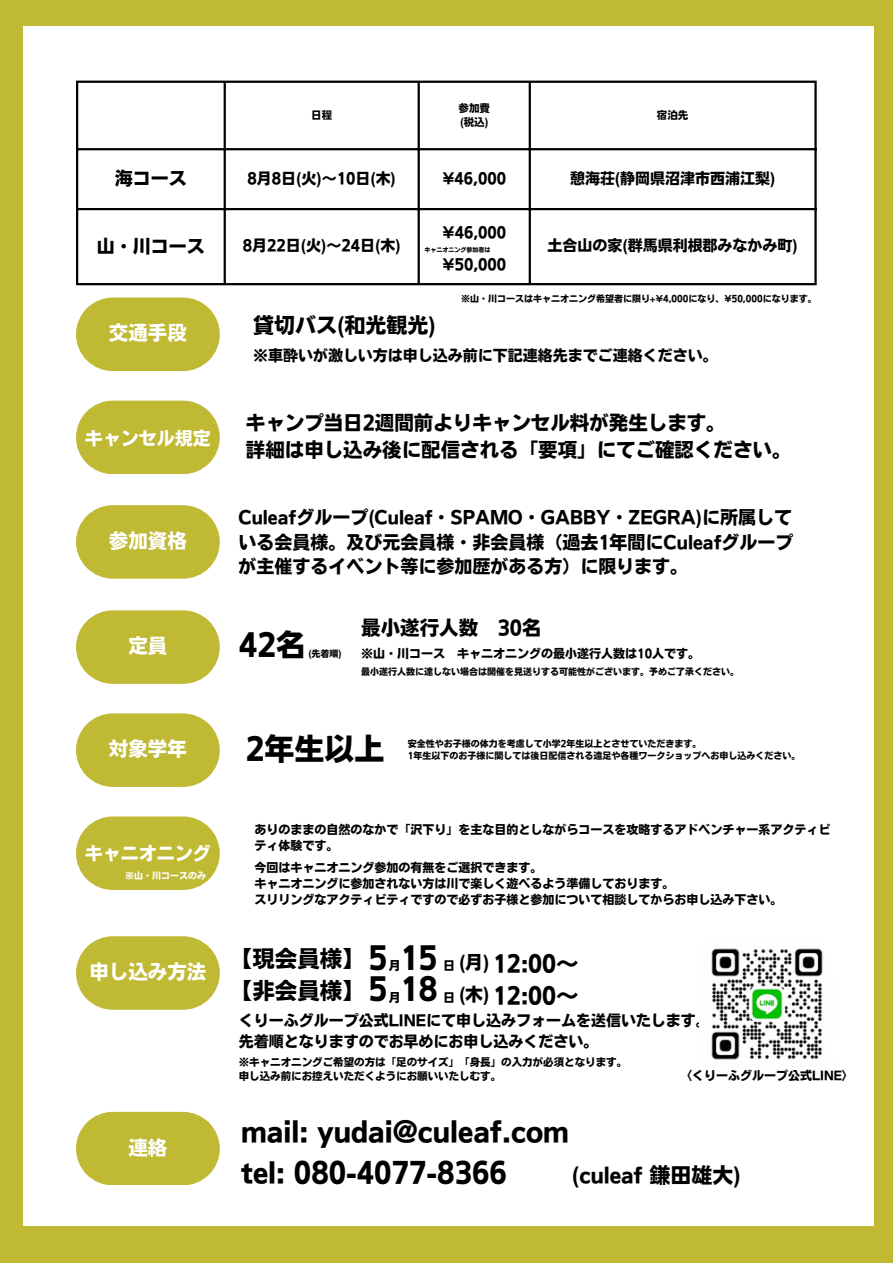
<style>
.page{position:relative;width:893px;height:1264px;background:#fff}
.page>*{position:absolute;margin:0;border:0;box-sizing:border-box;transform-origin:0 0}
.t1{font:30px "Nud Motoya Cedar Std W6";color:#000}
.t2{font:27.9px "Nud Motoya Cedar Std W6";color:#000}
.t3{font:22.5px "Nud Motoya Cedar Std W6";color:#000}
.t4{font:21px "Nud Motoya Cedar Std W6";color:#000}
.t5{font:19.5px "Nud Motoya Cedar Std W6";color:#000}
.t6{font:19.5px "Nud Motoya Cedar Std W6";color:#fff}
.t7{font:18px/24.8px "Nud Motoya Cedar Std W6";color:#000;text-align:justify}
.t8{font:18px "Nud Motoya Cedar Std W6";color:#fff}
.t9{font:15px "Nud Motoya Cedar Std W6";color:#000}
.t10{font:12px/16px "Nud Motoya Cedar Std W6";color:#000}
.t11{font:10.5px "Nud Motoya Cedar Std W6";color:#000}
.t12{font:9px "Nud Motoya Cedar Std W6";color:#000}
.t13{font:9px "Nud Motoya Cedar Std W6";color:#fff}
.t14{font:6px "Nud Motoya Cedar Std W6";color:#000}
</style>
<div class="page">
<div style="left:0;top:0;width:892px;height:25px;background:#bfb933"></div>
<div style="left:0;top:1226px;width:892px;height:36px;background:#bfb933"></div>
<div style="left:0;top:2px;width:22px;height:1245px;background:#bfb933"></div>
<div style="left:874px;top:2px;width:18px;height:1245px;background:#bfb933"></div>
<hr style="left:76px;top:83px;width:2px;height:200px;background:#000">
<hr style="left:223px;top:83px;width:3px;height:200px;background:#000">
<hr style="left:417px;top:83px;width:3px;height:200px;background:#000">
<hr style="left:528px;top:83px;width:3px;height:200px;background:#000">
<hr style="left:814px;top:83px;width:2px;height:200px;background:#000">
<hr style="left:76px;top:81px;width:740px;height:2px;background:#000">
<hr style="left:76px;top:148px;width:740px;height:2px;background:#000">
<hr style="left:76px;top:208px;width:740px;height:2px;background:#000">
<hr style="left:76px;top:283px;width:740px;height:2px;background:#000">
<svg style="left:76px;top:297px;width:143px;height:74px;background:#c6c04a"></svg>
<svg style="left:76px;top:400px;width:143px;height:74px;background:#c6c04a"></svg>
<svg style="left:76px;top:505px;width:143px;height:73px;background:#c5c048"></svg>
<svg style="left:76px;top:610px;width:143px;height:73px;background:#c5c048"></svg>
<svg style="left:76px;top:713px;width:143px;height:73px;background:#c5c048"></svg>
<svg style="left:76px;top:936px;width:143px;height:73px;background:#c5c048"></svg>
<img style="left:711px;top:948px;width:112px;height:112px">
<svg style="left:76px;top:1111px;width:143px;height:74px;background:#c6c14a"></svg>
<svg style="left:76px;top:816px;width:143px;height:73px;background:#c5c049"></svg>
<p class="t11" style="left:311px;top:109px;width:22px">日程</p>
<p class="t11" style="left:458px;top:102px;width:33px">参加費</p>
<p class="t11" style="left:460px;top:116px;width:30px">(税込)</p>
<p class="t11" style="left:657px;top:109px;width:33px">宿泊先</p>
<p class="t7" style="left:115px;top:166px;width:73px">海コース</p>
<p class="t9" style="left:247px;top:170px;width:150px">8月 8日 (火)〜10日 (木)</p>
<p class="t9" style="left:442px;top:170px;width:65px">¥46,000</p>
<p class="t9" style="left:570px;top:170px;width:207px">憩海荘(静岡県沼津市西浦江梨)</p>
<p class="t9" style="left:442px;top:224px;width:65px">¥46,000</p>
<p class="t14" style="left:424px;top:247px;width:67px">キャニオニング参加者は</p>
<p class="t7" style="left:97px;top:234px;width:109px">山・川コース</p>
<p class="t9" style="left:243px;top:238px;width:159px">8月 22日 (火)〜24日 (木)</p>
<p class="t9" style="left:547px;top:238px;width:252px">土合山の家(群馬県利根郡みなかみ町)</p>
<p class="t12" style="left:461px;top:294px;width:357px">※山・川コースはキャニオニング希望者に限り+¥4,000になり、¥50,000になります。</p>
<p class="t6" style="left:109px;top:323px;width:79px">交通手段</p>
<p class="t4" style="left:253px;top:314px;width:184px">貸切バス(和光観光)</p>
<p class="t9" style="left:253px;top:348px;width:466px">※車酔いが激しい方は申し込み前に下記連絡先までご連絡ください。</p>
<p class="t9" style="left:442px;top:257px;width:65px">¥50,000</p>
<p class="t8" style="left:85px;top:428px;width:127px">キャンセル規定</p>
<p class="t6" style="left:109px;top:530px;width:79px">参加資格</p>
<p class="t5" style="left:246px;top:412px;width:481px">キャンプ当日 2週間前よりキャンセル料が発生します。</p>
<p class="t5" style="left:246px;top:439px;width:547px">詳細は申し込み後に配信される「要項」にてご確認ください。</p>
<p class="t7" style="left:238px;top:504px;width:556px">Culeafグループ(Culeaf・SPAMO・GABBY・ZEGRA)に所属している会員様。及び元会員様・非会員様（過去1年間にCuleafグループが主催するイベント等に参加歴がある方）に限ります。</p>
<p class="t6" style="left:128px;top:636px;width:40px">定員</p>
<p class="t1" style="left:239px;top:630px;width:69px">42名</p>
<p class="t12" style="left:308px;top:649px;width:35px">(先着順)</p>
<p class="t5" style="left:361px;top:618px;width:182px">最小遂行人数 30名</p>
<p class="t10" style="left:361px;top:645px;width:340px">※山・川コース キャニオニングの最小遂行人数は10人です。</p>
<p class="t12" style="left:361px;top:667px;width:379px">最小遂行人数に達しない場合は開催を見送りする可能性がございます。予めご了承ください。</p>
<p class="t6" style="left:109px;top:739px;width:79px">対象学年</p>
<p class="t1" style="left:246px;top:733px;width:140px">2年生以上</p>
<p class="t12" style="left:408px;top:739px;width:295px">安全性やお子様の体力を考慮して小学2年生以上とさせていただきます。</p>
<p class="t12" style="left:408px;top:751px;width:394px">1年生以下のお子様に関しては後日配信される遠足や各種ワークショップへお申し込みください。</p>
<p class="t8" style="left:85px;top:844px;width:127px">キャニオニング</p>
<p class="t13" style="left:125px;top:871px;width:82px">※山・川コースのみ</p>
<p class="t6" style="left:89px;top:961px;width:118px">申し込み方法</p>
<p class="t6" style="left:128px;top:1137px;width:40px">連絡</p>
<p class="t10" style="left:254px;top:821px;width:577px">ありのままの自然のなかで「沢下り」を主な目的としながらコースを攻略するアドベンチャー系アクティビティ体験です。</p>
<p class="t10" style="left:254px;top:859px;width:289px">今回はキャニオニング参加の有無をご選択できます。</p>
<p class="t10" style="left:254px;top:875px;width:421px">キャニオニングに参加されない方は川で楽しく遊べるよう準備しております。</p>
<p class="t10" style="left:254px;top:891px;width:529px">スリリングなアクティビティですので必ずお子様と参加について相談してからお申し込み下さい。</p>
<p class="t3" style="left:230px;top:947px;width:136px">【現会員様】</p>
<p class="t1" style="left:368px;top:942px;width:70px">5 15</p>
<p class="t10" style="left:389px;top:957px;width:11px">月</p>
<p class="t10" style="left:443px;top:957px;width:10px">日</p>
<p class="t7" style="left:459px;top:950px;width:32px">(月)</p>
<p class="t3" style="left:493px;top:951px;width:86px">12:00〜</p>
<p class="t3" style="left:230px;top:978px;width:136px">【非会員様】</p>
<p class="t1" style="left:368px;top:973px;width:70px">5 18</p>
<p class="t10" style="left:389px;top:989px;width:11px">月</p>
<p class="t10" style="left:443px;top:989px;width:10px">日</p>
<p class="t7" style="left:459px;top:981px;width:32px">(木)</p>
<p class="t3" style="left:493px;top:984px;width:86px">12:00〜</p>
<p class="t9" style="left:239px;top:1013px;width:473px">くりーふグループ公式LINEにて申し込みフォームを送信いたします。</p>
<p class="t9" style="left:239px;top:1033px;width:361px">先着順となりますのでお早めにお申し込みください。</p>
<p class="t11" style="left:239px;top:1056px;width:390px">※キャニオニングご希望の方は「足のサイズ」「身長」の入力が必須となります。</p>
<p class="t11" style="left:239px;top:1070px;width:264px">申し込み前にお控えいただくようにお願いいたしむす。</p>
<p class="t10" style="left:680px;top:1066px;width:175px">〈くりーふグループ公式LINE〉</p>
<p class="t2" style="left:241px;top:1117px;width:329px">mail: yudai@culeaf.com</p>
<p class="t2" style="left:241px;top:1158px;width:268px">tel: 080-4077-8366</p>
<p class="t4" style="left:572px;top:1164px;width:170px">(culeaf 鎌田雄大)</p>
</div>
